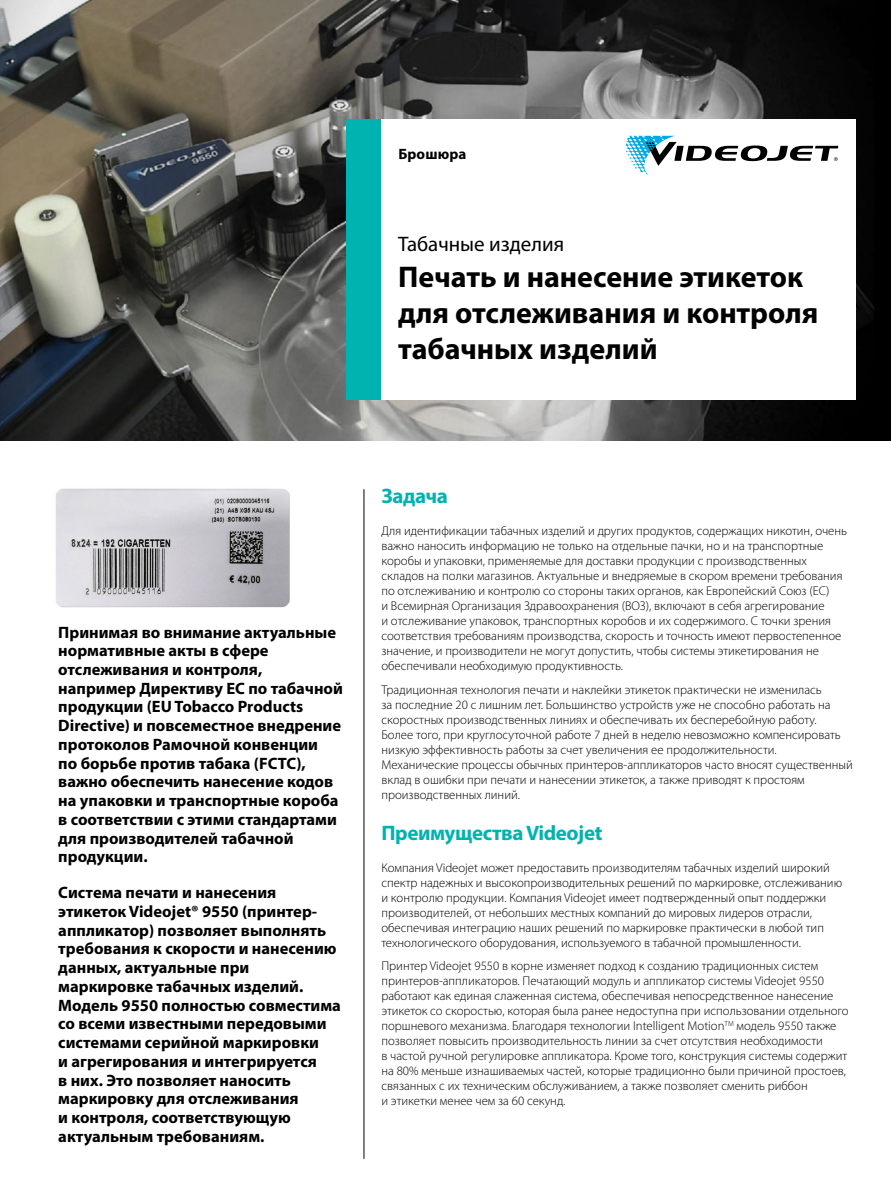
<style>
.page{position:relative;width:891px;height:1188px;background:#fff}
.page>*{position:absolute;margin:0;border:0;box-sizing:border-box;transform-origin:0 0}
.t1{font:700 30px/36px "Myriad Pro";color:#000}
.t2{font:700 21px "Myriad Pro";letter-spacing:-.02em;color:#00b3b0}
.t3{font:21px "Myriad Pro";color:#000}
.t4{font:700 16.5px/18.8px "Myriad Pro";color:#000}
.t5{font:700 15px "Myriad Pro";letter-spacing:.005em;color:#000}
.t6{font:300 12.75px/15px "Myriad Pro";color:#000}
</style>
<div class="page">
<img style="left:55px;top:488px;width:235px;height:120px">
<img style="left:0;top:0;width:891px;height:441px">
<hr style="left:364px;top:489px;width:1px;height:670px;background:#000">
<div style="left:381px;top:119px;width:474px;height:281px;background:#fff"></div>
<div style="left:347px;top:119px;width:34px;height:281px;background:#00b3b0"></div>
<svg style="left:626px;top:136px;width:212px;height:39px"></svg>
<p class="t5" style="left:399px;top:144px;width:69px">Брошюра</p>
<h2 class="t3" style="left:398px;top:231px;width:168px">Табачные изделия</h2>
<h1 class="t1" style="left:398px;top:258px;width:422px">Печать и нанесение этикеток для отслеживания и контроля табачных изделий</h1>
<p class="t4" style="left:58px;top:622px;width:286px">Принимая во внимание актуальные нормативные акты в сфере отслеживания и контроля, например Директиву ЕС по табачной продукции (EU Tobacco Products<br>Directive) и повсеместное внедрение протоколов Рамочной конвенции<br>по борьбе против табака (FCTC), важно обеспечить нанесение кодов на упаковки и транспортные короба в соответствии с этими стандартами для производителей табачной продукции.</p>
<p class="t4" style="left:58px;top:883px;width:284px">Система печати и нанесения этикеток Videojet® 9550 (принтер&shy;аппликатор) позволяет выполнять требования к скорости и нанесению данных, актуальные при маркировке табачных изделий.<br>Модель 9550 полностью совместима со всеми известными передовыми системами серийной маркировки<br>и агрегирования и интегрируется<br>в них. Это позволяет наносить маркировку для отслеживания<br>и контроля, соответствующую актуальным требованиям.</p>
<h2 class="t2" style="left:381px;top:483px;width:68px">Задача</h2>
<p class="t6" style="left:381px;top:524px;width:467px">Для идентификации табачных изделий и других продуктов, содержащих никотин, очень важно наносить информацию не только на отдельные пачки, но и на транспортные коробы и упаковки, применяемые для доставки продукции с производственных складов на полки магазинов. Актуальные и внедряемые в скором времени требования по отслеживанию и контролю со стороны таких органов, как Европейский Союз (ЕС)<br>и Всемирная Организация Здравоохранения (ВОЗ), включают в себя агрегирование<br>и отслеживание упаковок, транспортных коробов и их содержимого. С точки зрения соответствия требованиям производства, скорость и точность имеют первостепенное значение, и производители не могут допустить, чтобы системы этикетирования не обеспечивали необходимую продуктивность.</p>
<p class="t6" style="left:381px;top:682px;width:473px">Традиционная технология печати и наклейки этикеток практически не изменилась<br>за последние 20 с лишним лет. Большинство устройств уже не способно работать на скоростных производственных линиях и обеспечивать их бесперебойную работу.<br>Более того, при круглосуточной работе 7 дней в неделю невозможно компенсировать низкую эффективность работы за счет увеличения ее продолжительности.<br>Механические процессы обычных принтеров-аппликаторов часто вносят существенный вклад в ошибки при печати и нанесении этикеток, а также приводят к простоям производственных линий.</p>
<h2 class="t2" style="left:381px;top:819px;width:222px">Преимущества Videojet</h2>
<p class="t6" style="left:381px;top:860px;width:462px">Компания Videojet может предоставить производителям табачных изделий широкий спектр надежных и высокопроизводительных решений по маркировке, отслеживанию и контролю продукции. Компания Videojet имеет подтвержденный опыт поддержки производителей, от небольших местных компаний до мировых лидеров отрасли, обеспечивая интеграцию наших решений по маркировке практически в любой тип технологического оборудования, используемого в табачной промышленности.</p>
<p class="t6" style="left:381px;top:959px;width:469px">Принтер Videojet 9550 в корне изменяет подход к созданию традиционных систем принтеров-аппликаторов. Печатающий модуль и аппликатор системы Videojet 9550 работают как единая слаженная система, обеспечивая непосредственное нанесение этикеток со скоростью, которая была ранее недоступна при использовании отдельного поршневого механизма. Благодаря технологии Intelligent Motion<sup>TM</sup> модель 9550 также позволяет повысить производительность линии за счет отсутствия необходимости<br>в частой ручной регулировке аппликатора. Кроме того, конструкция системы содержит на 80% меньше изнашиваемых частей, которые традиционно были причиной простоев, связанных с их техническим обслуживанием, а также позволяет сменить риббон<br>и этикетки менее чем за 60 секунд.</p>
</div>
